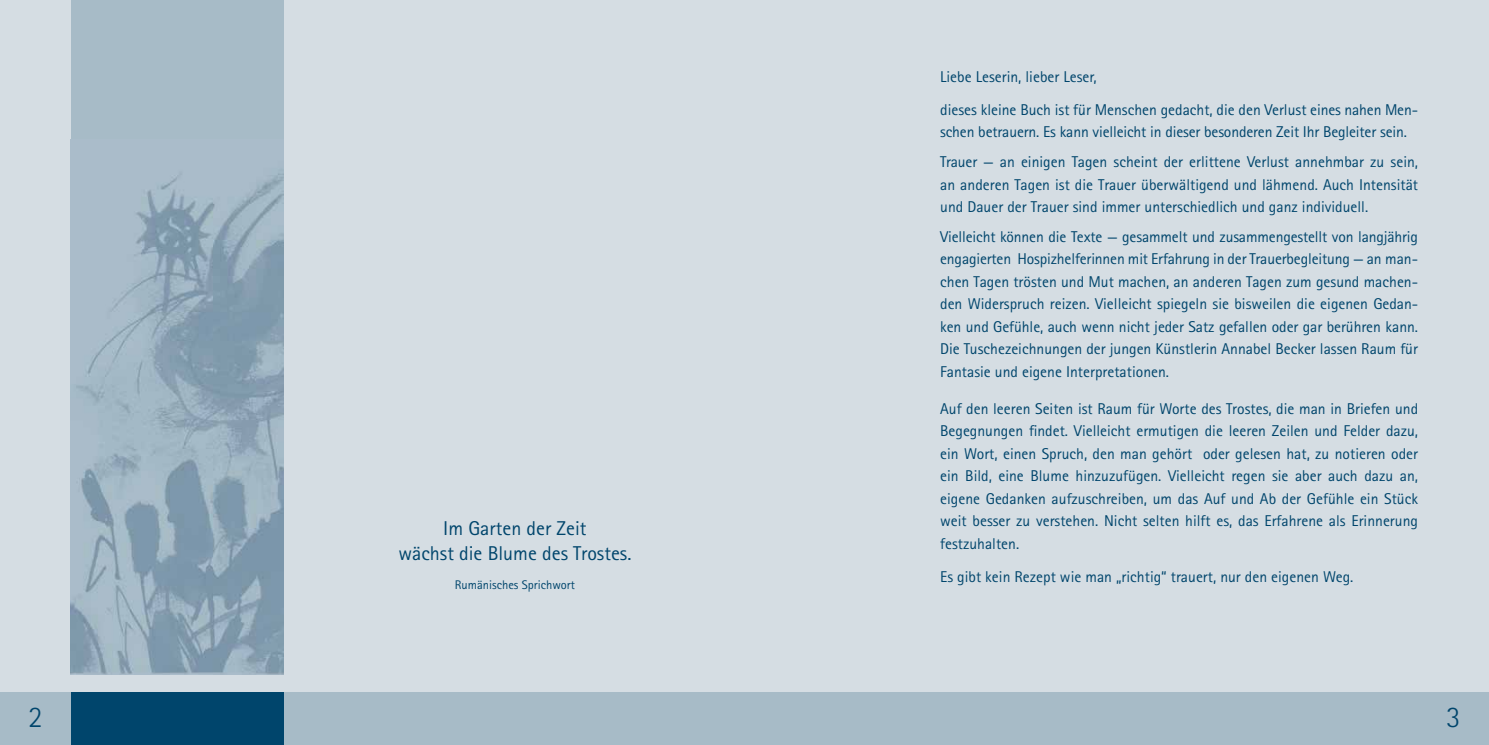
<style>
.page{position:relative;width:1489px;height:745px;background:#fff}
.page>*{position:absolute;margin:0;border:0;box-sizing:border-box;transform-origin:0 0}
.t1{font:300 30px "Rotis Sans Serif Std";color:#00456c}
.t2{font:20px/25px "Rotis Sans Serif Std";color:#00456c;text-align:center}
.t3{font:15.62px/22.5px "Rotis Sans Serif Std";color:#00456c}
.t4{font:12.5px "Rotis Sans Serif Std";color:#00456c}
</style>
<div class="page">
<div style="left:0;top:0;width:1488px;height:744px;background:#d5dde3"></div>
<div style="left:0;top:691px;width:1488px;height:53px;background:#a7bbc7"></div>
<div style="left:71px;top:691px;width:212px;height:53px;background:#00456c"></div>
<div style="left:71px;top:0;width:212px;height:673px;background:#a7bbc7"></div>
<img style="left:71px;top:173px;width:212px;height:500px">
<p class="t2" style="left:398px;top:515px;width:234px">Im Garten der Zeit<br>wächst die Blume des Trostes.</p>
<p class="t4" style="left:455px;top:577px;width:122px">Rumänisches Sprichwort</p>
<p class="t3" style="left:940px;top:60px;width:479px;line-height:33.1px">Liebe Leserin, lieber Leser,<br>dieses kleine Buch ist für Menschen gedacht, die den Verlust eines nahen Men-</p>
<p class="t3" style="left:940px;top:117px;width:479px;line-height:29.6px">schen betrauern. Es kann vielleicht in dieser besonderen Zeit Ihr Begleiter sein.<br>Trauer — an einigen Tagen scheint der erlittene Verlust annehmbar zu sein,</p>
<p class="t3" style="left:940px;top:173px;width:479px">an anderen Tagen ist die Trauer überwältigend und lähmend. Auch Intensität und Dauer der Trauer sind immer unterschiedlich und ganz individuell.</p>
<p class="t3" style="left:940px;top:225px;width:479px;text-align:justify">Vielleicht können die Texte — gesammelt und zusammengestellt von langjährig engagierten Hospizhelferinnen mit Erfahrung in der Trauerbegleitung — an man&shy;chen Tagen trösten und Mut machen, an anderen Tagen zum gesund machen&shy;den Widerspruch reizen. Vielleicht spiegeln sie bisweilen die eigenen Gedan&shy;ken und Gefühle, auch wenn nicht jeder Satz gefallen oder gar berühren kann.<br>Die Tuschezeichnungen der jungen Künstlerin Annabel Becker lassen Raum für Fantasie und eigene Interpretationen.</p>
<p class="t3" style="left:940px;top:396px;width:479px;text-align:justify">Auf den leeren Seiten ist Raum für Worte des Trostes, die man in Briefen und Begegnungen findet. Vielleicht ermutigen die leeren Zeilen und Felder dazu, ein Wort, einen Spruch, den man gehört oder gelesen hat, zu notieren oder ein Bild, eine Blume hinzuzufügen. Vielleicht regen sie aber auch dazu an, eigene Gedanken aufzuschreiben, um das Auf und Ab der Gefühle ein Stück weit besser zu verstehen. Nicht selten hilft es, das Erfahrene als Erinnerung festzuhalten.</p>
<p class="t3" style="left:940px;top:565px;width:415px">Es gibt kein Rezept wie man „richtig“ trauert, nur den eigenen Weg.</p>
<h1 class="t1" style="left:28px;top:698px;width:16px">2</h1>
<h1 class="t1" style="left:1446px;top:698px;width:16px">3</h1>
</div>
